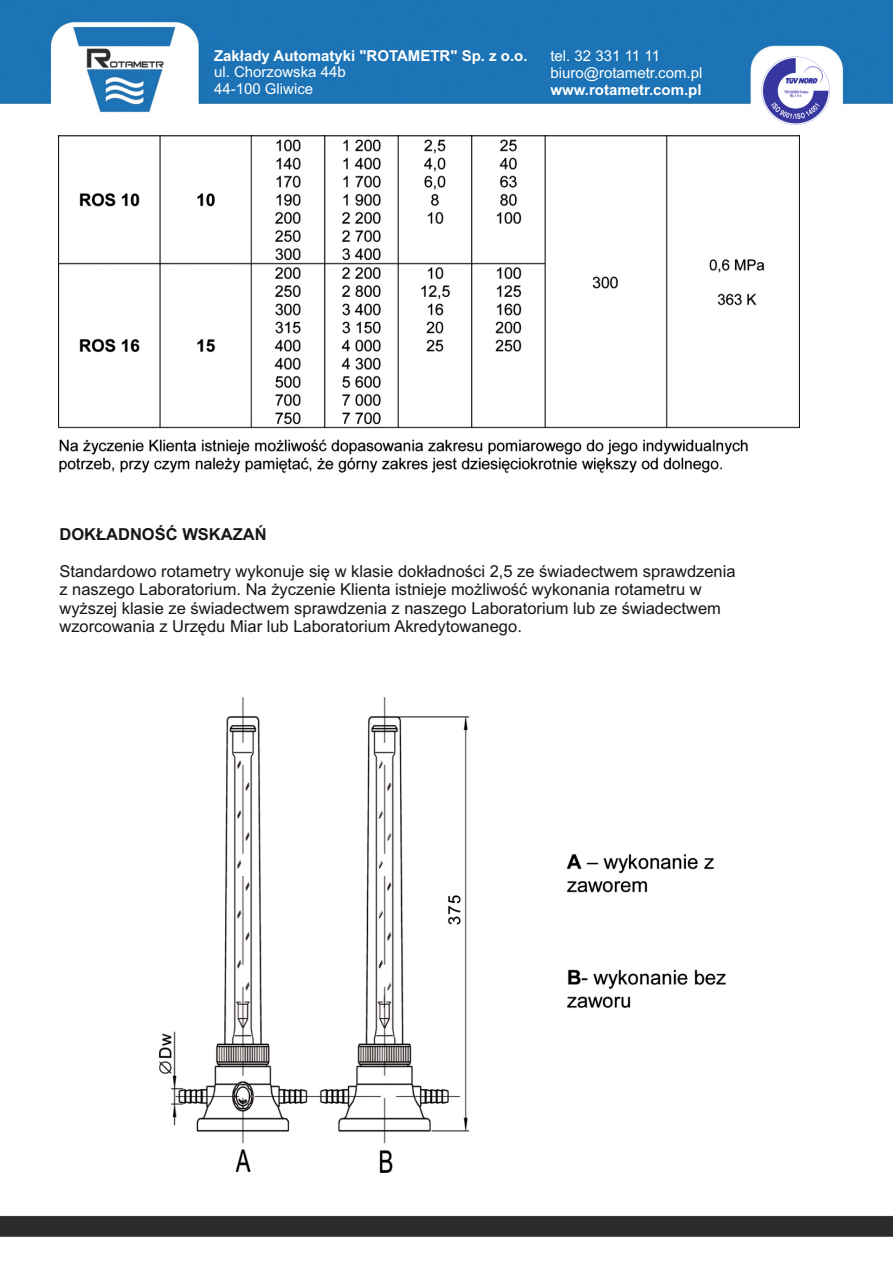
<style>
.page{position:relative;width:893px;height:1262px;background:#fff}
.page>*{position:absolute;margin:0;border:0;box-sizing:border-box;transform-origin:0 0}
.t1{font:16.5px/18.5px "Arial";color:#151616}
.t2{font:700 16.5px "Arial";color:#151616}
.t3{font:15px/16.8px "Arial";color:#fff}
.t4{font:700 15px "Arial";color:#fff}
</style>
<div class="page">
<img style="left:0;top:0;width:893px;height:1237px">
<img style="left:753px;top:51px;width:85px;height:83px">
<img style="left:59px;top:136px;width:740px;height:336px">
<img style="left:159px;top:697px;width:566px;height:475px">
<p class="t4" style="left:214px;top:50px;width:315px">Zakłady Automatyki "ROTAMETR" Sp. z o.o.</p>
<p class="t3" style="left:214px;top:65px;width:133px">ul. Chorzowska 44b<br>44-100 Gliwice</p>
<p class="t3" style="left:550px;top:49px;width:153px">tel. 32 331 11 11 biuro@rotametr.com.pl</p>
<p class="t4" style="left:550px;top:84px;width:153px">www.rotametr.com.pl</p>
<p class="t2" style="left:59px;top:528px;width:209px">DOKŁADNOŚĆ WSKAZAŃ</p>
<p class="t1" style="left:59px;top:563px;width:677px">Standardowo rotametry wykonuje się w klasie dokładności 2,5 ze świadectwem sprawdzenia z naszego Laboratorium. Na życzenie Klienta istnieje możliwość wykonania rotametru w wyższej klasie ze świadectwem sprawdzenia z naszego Laboratorium lub ze świadectwem wzorcowania z Urzędu Miar lub Laboratorium Akredytowanego.</p>
</div>
